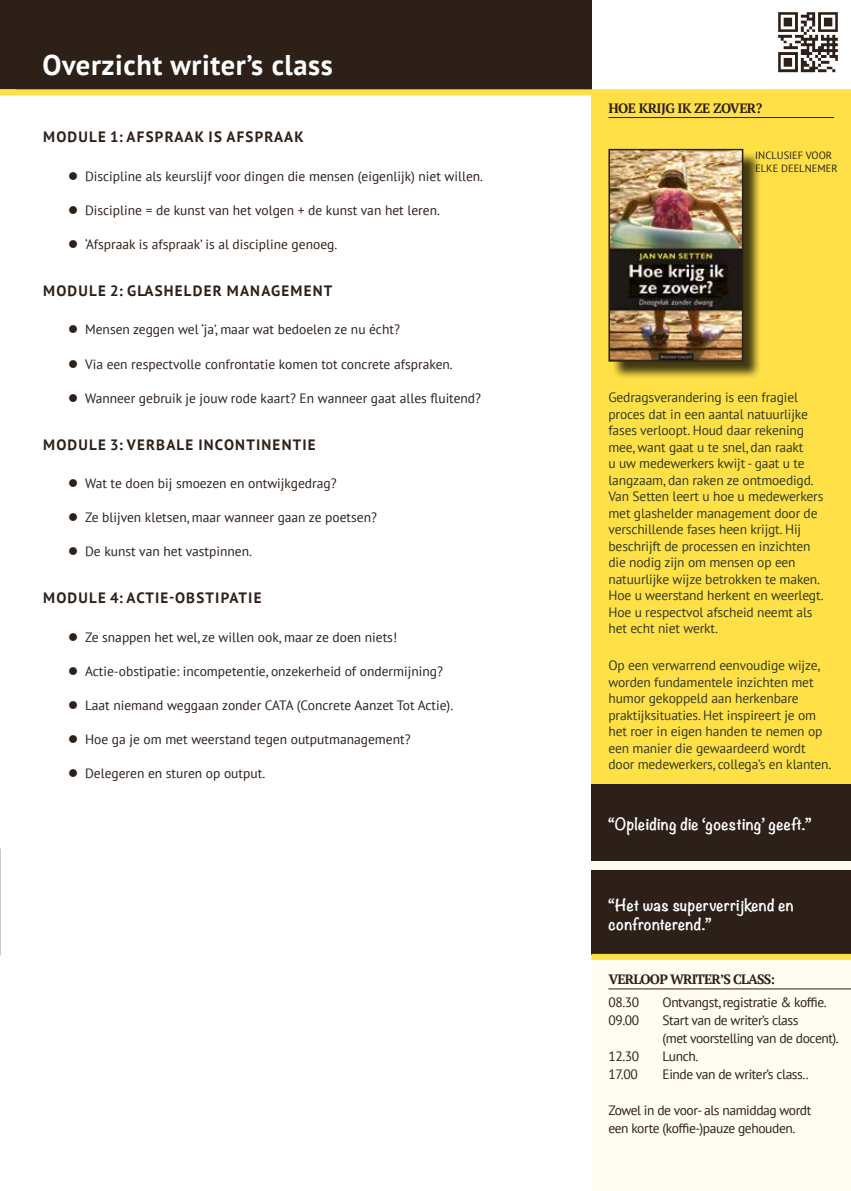
<style>
.page{position:relative;width:851px;height:1191px;background:#fff}
.page>*{position:absolute;margin:0;border:0;box-sizing:border-box;transform-origin:0 0}
.t1{font:700 28.5px "PT Sans";letter-spacing:.02em;color:#fff}
.t2{font:700 15px "PT Sans";letter-spacing:.08em;color:#2d2019}
.t3{font:700 15px/19.5px "Noteworthy";letter-spacing:.02em;color:#fff}
.t4{font:13.5px "PT Sans";color:#2d2019}
.t5{font:13.5px/16.5px "PT Sans";letter-spacing:-.01em;color:#323a21}
.t6{font:13.5px/18px "PT Sans";letter-spacing:-.03em;color:#2d2019}
.t7{font:700 13.5px "PT Serif";letter-spacing:-.06em;color:#2d2019}
.t8{font:700 13.5px "PT Serif";letter-spacing:-.04em;color:#2d2019}
.t9{font:10.5px/13.5px "PT Sans";color:#2d2019}
</style>
<div class="page">
<div style="left:591px;top:196px;width:259px;height:995px;background:#fffcf1"></div>
<div style="left:0;top:0;width:591px;height:92px;background:#2d2019"></div>
<hr style="left:608px;top:988px;width:242px;height:1px;background:#2d2019">
<div style="left:591px;top:94px;width:259px;height:698px;background:#ffe147"></div>
<hr style="left:608px;top:117px;width:225px;height:1px;background:#2d2019">
<div style="left:0;top:89px;width:850px;height:6px;background:#ffe147"></div>
<img style="left:777px;top:12px;width:62px;height:61px">
<div style="left:610px;top:151px;width:151px;height:229px;background:#000;opacity:.75"></div>
<img style="left:611px;top:152px;width:129px;height:207px">
<div style="left:608px;top:149px;width:135px;height:213px;border:2px solid #2d2019"></div>
<div style="left:591px;top:783px;width:259px;height:77px;background:#2d2019"></div>
<div style="left:591px;top:870px;width:259px;height:85px;background:#2d2019"></div>
<div style="left:591px;top:954px;width:259px;height:6px;background:#ffe147"></div>
<h1 class="t1" style="left:43px;top:46px;width:292px">Overzicht writer’s class</h1>
<p class="t2" style="left:43px;top:127px;width:262px">MODULE 1: AFSPRAAK IS AFSPRAAK</p>
<p class="t4" style="left:85px;top:167px;width:399px">Discipline als keurslijf voor dingen die mensen (eigenlijk) niet willen.</p>
<p class="t4" style="left:85px;top:201px;width:356px">Discipline = de kunst van het volgen + de kunst van het leren.</p>
<p class="t4" style="left:85px;top:236px;width:253px">‘Afspraak is afspraak’ is al discipline genoeg.</p>
<p class="t2" style="left:43px;top:281px;width:291px">MODULE 2: GLASHELDER MANAGEMENT</p>
<p class="t4" style="left:85px;top:321px;width:316px">Mensen zeggen wel ‘ja’, maar wat bedoelen ze nu écht?</p>
<p class="t4" style="left:85px;top:355px;width:369px">Via een respectvolle confrontatie komen tot concrete afspraken.</p>
<p class="t4" style="left:85px;top:389px;width:397px">Wanneer gebruik je jouw rode kaart? En wanneer gaat alles fluitend?</p>
<p class="t2" style="left:43px;top:434px;width:274px">MODULE 3: VERBALE INCONTINENTIE</p>
<p class="t4" style="left:85px;top:475px;width:253px">Wat te doen bij smoezen en ontwijkgedrag?</p>
<p class="t4" style="left:85px;top:509px;width:293px">Ze blijven kletsen, maar wanneer gaan ze poetsen?</p>
<p class="t4" style="left:85px;top:543px;width:168px">De kunst van het vastpinnen.</p>
<p class="t2" style="left:43px;top:588px;width:220px">MODULE 4: ACTIE-OBSTIPATIE</p>
<p class="t4" style="left:85px;top:628px;width:313px">Ze snappen het wel, ze willen ook, maar ze doen niets!</p>
<p class="t4" style="left:85px;top:662px;width:359px">Actie-obstipatie: incompetentie, onzekerheid of ondermijning?</p>
<p class="t4" style="left:85px;top:696px;width:369px">Laat niemand weggaan zonder CATA (Concrete Aanzet Tot Actie).</p>
<p class="t4" style="left:85px;top:731px;width:327px">Hoe ga je om met weerstand tegen outputmanagement?</p>
<p class="t4" style="left:85px;top:765px;width:182px">Delegeren en sturen op output.</p>
<p class="t8" style="left:608px;top:99px;width:155px">HOE KRIJG IK ZE ZOVER?</p>
<p class="t9" style="left:755px;top:148px;width:84px">INCLUSIEF VOOR<br>ELKE DEELNEMER</p>
<p class="t5" style="left:608px;top:389px;width:216px">Gedragsverandering is een fragiel proces dat in een aantal natuurlijke fases verloopt. Houd daar rekening mee, want gaat u te snel, dan raakt<br>u uw medewerkers kwijt - gaat u te langzaam, dan raken ze ontmoedigd.<br>Van Setten leert u hoe u medewerkers met glashelder management door de verschillende fases heen krijgt. Hij beschrijft de processen en inzichten die nodig zijn om mensen op een natuurlijke wijze betrokken te maken.<br>Hoe u weerstand herkent en weerlegt.<br>Hoe u respectvol afscheid neemt als het echt niet werkt.</p>
<p class="t5" style="left:608px;top:657px;width:224px">Op een verwarrend eenvoudige wijze, worden fundamentele inzichten met humor gekoppeld aan herkenbare praktijksituaties. Het inspireert je om het roer in eigen handen te nemen op een manier die gewaardeerd wordt door medewerkers, collega’s en klanten.</p>
<p class="t3" style="left:608px;top:813px;width:204px">“Opleiding die ‘goesting’ geeft.”</p>
<p class="t3" style="left:608px;top:894px;width:187px">“Het was superverrijkend en confronterend.”</p>
<p class="t7" style="left:608px;top:970px;width:168px">VERLOOP WRITER’S CLASS:</p>
<p class="t4" style="left:608px;top:993px;width:32px">08.30</p>
<p class="t6" style="left:662px;top:992px;width:166px">Ontvangst, registratie &amp; koffie.</p>
<p class="t4" style="left:608px;top:1011px;width:32px">09.00</p>
<p class="t6" style="left:662px;top:1010px;width:178px">Start van de writer’s class<br>(met voorstelling van de docent).</p>
<p class="t4" style="left:608px;top:1047px;width:32px">12.30</p>
<p class="t4" style="left:662px;top:1047px;width:37px">Lunch.</p>
<p class="t4" style="left:608px;top:1065px;width:31px">17.00</p>
<p class="t6" style="left:662px;top:1064px;width:148px">Einde van de writer’s class..</p>
<p class="t6" style="left:608px;top:1100px;width:204px">Zowel in de voor- als namiddag wordt een korte (koffie-)pauze gehouden.</p>
</div>
